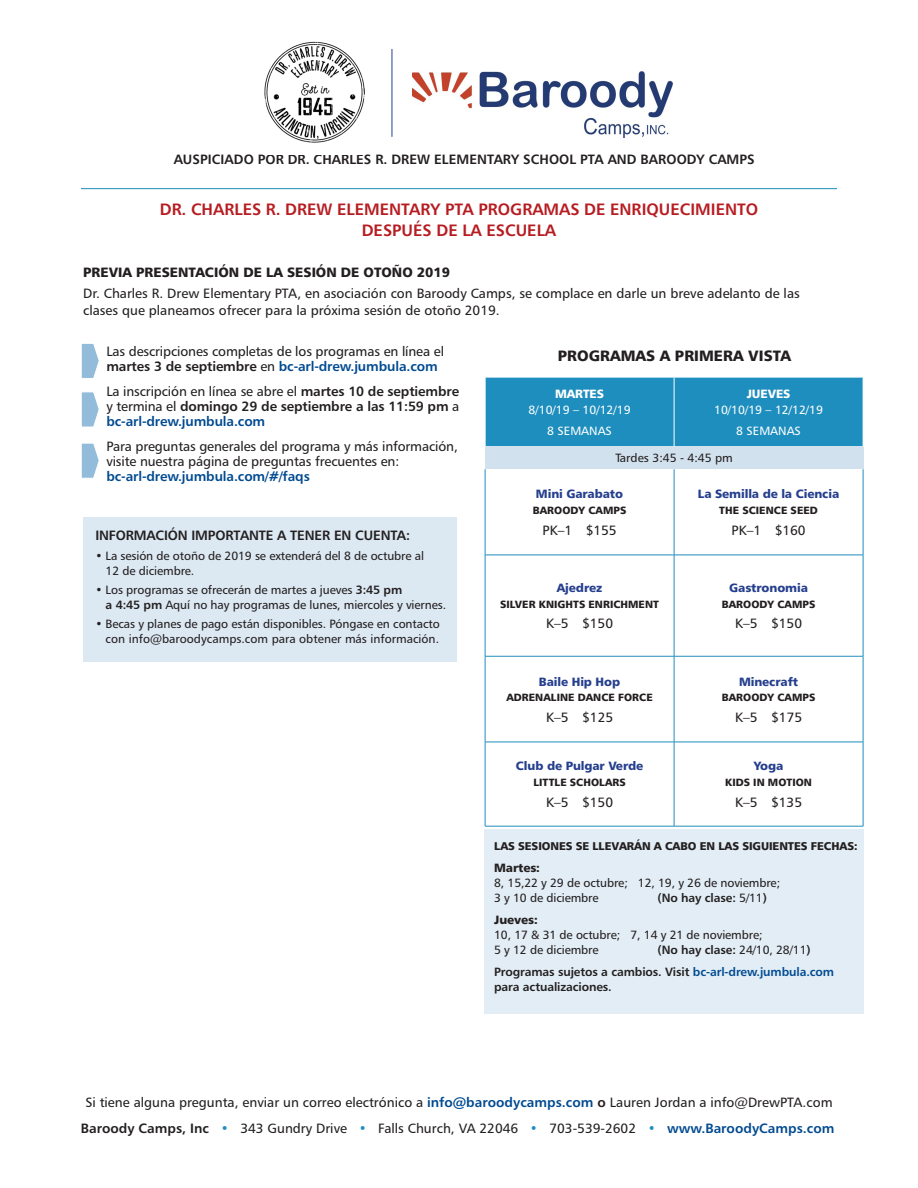
<style>
.page{position:relative;width:918px;height:1188px;background:#fff}
.page>*{position:absolute;margin:0;border:0;box-sizing:border-box;transform-origin:0 0}
.t1{font:16.5px/21px "Humanist 777 BT Bold B";color:#b71c21;text-align:center}
.Title_bold{font:15px "Humanist 777 BT Black B";letter-spacing:.005em;color:#231f20}
.Text{font:13.5px/15px "Humanist 777 BT Roman B";color:#231f20}
.Text-2{font:13.5px/15px "Humanist 777 BT Bold B";letter-spacing:-.01em;color:#231f20;text-align:justify}
.Title_bold-2{font:13.5px "Humanist 777 BT Roman B";color:#231f20}
.Title_bold-3{font:13.5px "Humanist 777 BT Bold B";letter-spacing:.005em;color:#231f20}
.Text-3{font:13.5px "Humanist 777 BT Black B";color:#231f20}
.Text-4{font:12px/15px "Humanist 777 BT Roman B";letter-spacing:-.01em;color:#231f20}
.Text-5{font:12px/15px "Humanist 777 BT Bold B";letter-spacing:-.01em;color:#231f20}
.Title_bold-4{font:12px "Humanist 777 BT Black B";letter-spacing:-.01em;color:#253f8e}
.Text-6{font:12px "Humanist 777 BT Roman B";color:#fff}
.Days{font:12px "Humanist 777 BT Black B";letter-spacing:-.01em;color:#fff}
.Text-7{font:11.25px "Humanist 777 BT Black B";letter-spacing:-.005em;color:#231f20}
.Sponsor{font:10.5px "Humanist 777 BT Black B";letter-spacing:.005em;color:#231f20}
.s1{font-family:"Humanist 777 BT Bold B"}
.s2{font-family:"Humanist 777 BT Bold B";color:#014a91}
.s3{font-family:"Humanist 777 BT Roman B"}
.s4{color:#014a91}
.s5{font-family:"Humanist 777 BT Black B"}
.s6{color:#1e8ebe}
</style>
<div class="page">
<hr style="left:81px;top:188px;width:756px;height:1px;background:#1e8ebe">
<div style="left:485px;top:829px;width:379px;height:185px;background:#e2edf5"></div>
<div style="left:83px;top:518px;width:374px;height:144px;background:#dce8f2"></div>
<div style="left:486px;top:378px;width:377px;height:69px;background:#1e8ebe"></div>
<div style="left:485px;top:447px;width:378px;height:22px;background:#d2e1ee"></div>
<hr style="left:485px;top:469px;width:1px;height:86px;background:#1e8ebe">
<hr style="left:674px;top:469px;width:1px;height:86px;background:#1e8ebe">
<hr style="left:863px;top:469px;width:1px;height:86px;background:#1e8ebe">
<hr style="left:485px;top:555px;width:189px;height:1px;background:#1e8ebe">
<hr style="left:485px;top:555px;width:1px;height:101px;background:#1e8ebe">
<hr style="left:674px;top:555px;width:189px;height:1px;background:#1e8ebe">
<hr style="left:674px;top:555px;width:1px;height:101px;background:#1e8ebe">
<hr style="left:863px;top:555px;width:1px;height:101px;background:#1e8ebe">
<hr style="left:485px;top:656px;width:189px;height:1px;background:#1e8ebe">
<hr style="left:485px;top:656px;width:1px;height:86px;background:#1e8ebe">
<hr style="left:674px;top:656px;width:189px;height:1px;background:#1e8ebe">
<hr style="left:674px;top:656px;width:1px;height:86px;background:#1e8ebe">
<hr style="left:863px;top:656px;width:1px;height:86px;background:#1e8ebe">
<hr style="left:485px;top:742px;width:189px;height:1px;background:#1e8ebe">
<hr style="left:485px;top:742px;width:1px;height:84px;background:#1e8ebe">
<hr style="left:674px;top:742px;width:189px;height:1px;background:#1e8ebe">
<hr style="left:674px;top:742px;width:1px;height:84px;background:#1e8ebe">
<hr style="left:863px;top:742px;width:1px;height:84px;background:#1e8ebe">
<hr style="left:485px;top:826px;width:189px;height:1px;background:#1e8ebe">
<hr style="left:674px;top:826px;width:189px;height:1px;background:#1e8ebe">
<hr style="left:674px;top:378px;width:1px;height:69px;background:#fff">
<svg style="left:81px;top:343px;width:18px;height:35px"></svg>
<svg style="left:81px;top:392px;width:18px;height:35px"></svg>
<svg style="left:81px;top:443px;width:18px;height:35px"></svg>
<img style="left:413px;top:71px;width:260px;height:66px">
<hr style="left:392px;top:49px;width:1px;height:88px;background:#253f8e">
<img style="left:264px;top:41px;width:101px;height:102px">
<p class="Title_bold-3" style="left:174px;top:151px;width:582px">AUSPICIADO POR DR. CHARLES R. DREW ELEMENTARY SCHOOL PTA AND BAROODY CAMPS</p>
<p class="t1" style="left:160px;top:198px;width:600px">DR. CHARLES R. DREW ELEMENTARY PTA PROGRAMAS DE ENRIQUECIMIENTO<br>DESPUÉS DE LA ESCUELA</p>
<p class="Text-3" style="left:83px;top:264px;width:369px">PREVIA PRESENTACIÓN DE LA SESIÓN DE OTOÑO 2019</p>
<p class="Text" style="left:83px;top:285px;width:718px;line-height:16.5px">Dr. Charles R. Drew Elementary PTA, en asociación con Baroody Camps, se complace en darle un breve adelanto de las clases que planeamos ofrecer para la próxima sesión de otoño 2019.</p>
<p class="Text" style="left:106px;top:344px;width:339px">Las descripciones completas de los programas en línea el <span class="s1">martes 3 de septiembre</span> en <span class="s2">bc-arl-drew.jumbula.com</span></p>
<p class="Text-2" style="left:106px;top:383px;width:355px"><span class="s3">La inscripción en línea se abre el</span> martes 10 de septiembre <span class="s3">y termina el</span> domingo 29 de septiembre a las 11:59 pm <span class="s3">a </span><span class="s4">bc-arl-drew.jumbula.com</span></p>
<p class="Text" style="left:106px;top:438px;width:353px">Para preguntas generales del programa y más información, visite nuestra página de preguntas frecuentes en: <span class="s2">bc-arl-drew.jumbula.com/#/faqs</span></p>
<p class="Text-2" style="left:95px;top:528px;width:316px">INFORMACIÓN IMPORTANTE A TENER EN CUENTA:</p>
<p class="Text-4" style="left:106px;top:548px;width:320px;text-indent:-10px">• La sesión de otoño de 2019 se extenderá del 8 de octubre al<br>12 de diciembre.</p>
<p class="Text-4" style="left:106px;top:582px;width:342px;text-indent:-10px">• Los programas se ofrecerán de martes a jueves <span class="s1">3:45 pm<br>a 4:45 pm</span> Aquí no hay programas de lunes, miercoles y viernes.</p>
<p class="Text-4" style="left:95px;top:616px;width:346px;text-align:right">• Becas y planes de pago están disponibles. Póngase en contacto con info@baroodycamps.com para obtener más información.</p>
<p class="Title_bold" style="left:558px;top:346px;width:235px">PROGRAMAS A PRIMERA VISTA</p>
<p class="Days" style="left:555px;top:387px;width:50px">MARTES</p>
<p class="Text-6" style="left:529px;top:402px;width:103px">8/10/19 – 10/12/19</p>
<p class="Text-6" style="left:547px;top:423px;width:66px">8 SEMANAS</p>
<p class="Days" style="left:747px;top:387px;width:45px">JUEVES</p>
<p class="Text-6" style="left:714px;top:402px;width:110px">10/10/19 – 12/12/19</p>
<p class="Text-6" style="left:736px;top:423px;width:66px">8 SEMANAS</p>
<p class="Text-4" style="left:615px;top:451px;width:119px">Tardes 3:45 - 4:45 pm</p>
<p class="Title_bold-4" style="left:536px;top:487px;width:89px">Mini Garabato</p>
<p class="Sponsor" style="left:533px;top:504px;width:95px">BAROODY CAMPS</p>
<p class="Text" style="left:543px;top:522px;width:76px">PK–1 $155</p>
<p class="Title_bold-4" style="left:698px;top:487px;width:143px">La Semilla de la Ciencia</p>
<p class="Sponsor" style="left:719px;top:504px;width:100px">THE SCIENCE SEED</p>
<p class="Text" style="left:732px;top:522px;width:76px">PK–1 $160</p>
<p class="Title_bold-4" style="left:557px;top:580px;width:47px">Ajedrez</p>
<p class="Sponsor" style="left:500px;top:597px;width:160px">SILVER KNIGHTS ENRICHMENT</p>
<p class="Text" style="left:546px;top:616px;width:68px">K–5 $150</p>
<p class="Title_bold-4" style="left:539px;top:674px;width:83px">Baile Hip Hop</p>
<p class="Sponsor" style="left:506px;top:691px;width:148px">ADRENALINE DANCE FORCE</p>
<p class="Text" style="left:546px;top:709px;width:69px">K–5 $125</p>
<p class="Title_bold-4" style="left:516px;top:759px;width:129px">Club de Pulgar Verde</p>
<p class="Sponsor" style="left:533px;top:776px;width:94px">LITTLE SCHOLARS</p>
<p class="Text" style="left:546px;top:794px;width:68px">K–5 $150</p>
<p class="Title_bold-4" style="left:729px;top:580px;width:80px">Gastronomia</p>
<p class="Sponsor" style="left:722px;top:597px;width:95px">BAROODY CAMPS</p>
<p class="Text" style="left:735px;top:616px;width:68px">K–5 $150</p>
<p class="Title_bold-4" style="left:739px;top:674px;width:61px">Minecraft</p>
<p class="Sponsor" style="left:722px;top:691px;width:95px">BAROODY CAMPS</p>
<p class="Text" style="left:735px;top:709px;width:69px">K–5 $175</p>
<p class="Title_bold-4" style="left:754px;top:759px;width:31px">Yoga</p>
<p class="Sponsor" style="left:725px;top:776px;width:88px">KIDS IN MOTION</p>
<p class="Text" style="left:735px;top:794px;width:68px">K–5 $135</p>
<p class="Text-7" style="left:494px;top:839px;width:365px">LAS SESIONES SE LLEVARÁN A CABO EN LAS SIGUIENTES FECHAS:</p>
<p class="Text-4" style="left:494px;top:860px;width:287px"><span class="s5">Martes:<br></span>8, 15,22 y 29 de octubre; 12, 19, y 26 de noviembre;<br>3 y 10 de diciembre</p>
<p class="Text-5" style="left:658px;top:890px;width:111px">(No hay clase: <span class="s3">5/11</span>)</p>
<p class="Text-4" style="left:494px;top:912px;width:270px"><span class="s5">Jueves:<br></span>10, 17 &amp; 31 de octubre; 7, 14 y 21 de noviembre;<br>5 y 12 de diciembre</p>
<p class="Text-5" style="left:658px;top:942px;width:155px">(No hay clase: <span class="s3">24/10, 28/11</span>)</p>
<p class="Text-5" style="left:494px;top:964px;width:342px">Programas sujetos a cambios. Visit <span class="s4">bc-arl-drew.jumbula.com </span>para actualizaciones.</p>
<p class="Title_bold-2" style="left:85px;top:1094px;width:749px">Si tiene alguna pregunta, enviar un correo electrónico a <span class="s2">info@baroodycamps.com</span> <span class="s1">o</span> Lauren Jordan a info@DrewPTA.com</p>
<p class="Text" style="left:81px;top:1121px;width:755px"><span class="s1">Baroody Camps, Inc</span> <span class="s6">•</span> 343 Gundry Drive <span class="s6">•</span> Falls Church, VA 22046 <span class="s6">•</span> 703-539-2602 <span class="s6">•</span> <span class="s2">www.BaroodyCamps.com</span></p>
</div>
